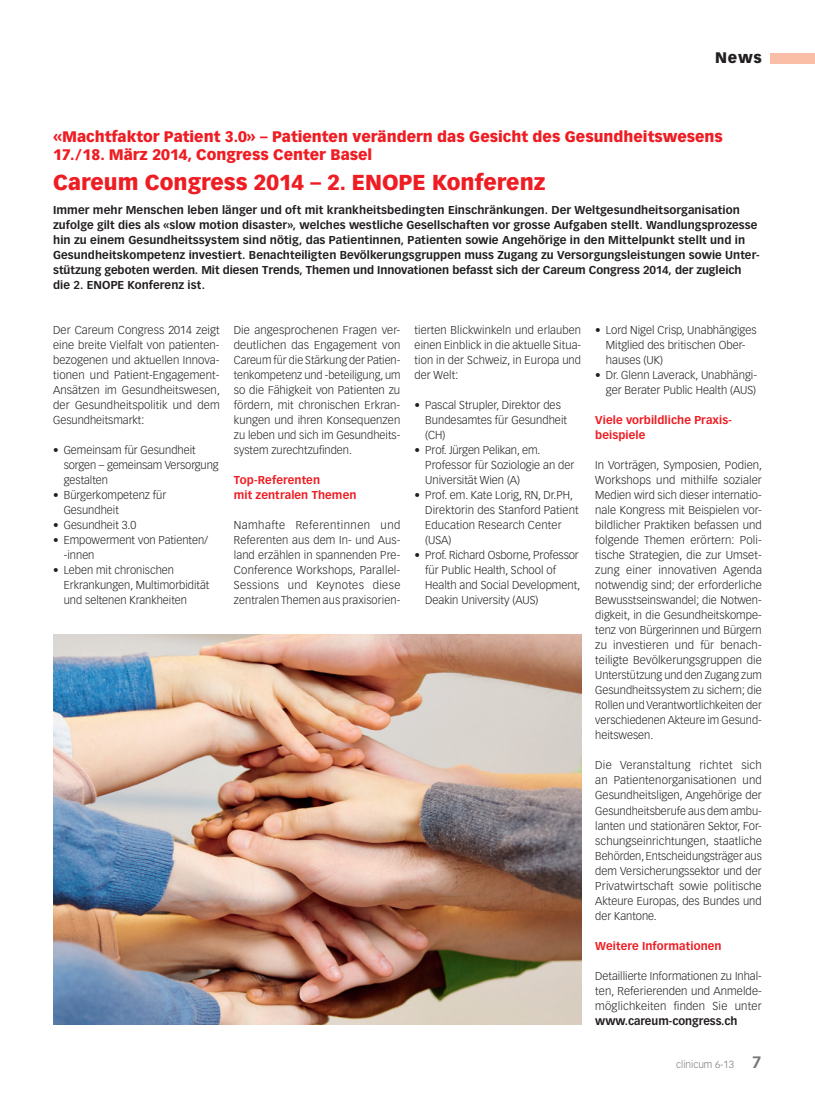
<style>
.page{position:relative;width:815px;height:1099px;background:#fff}
.page>*{position:absolute;margin:0;border:0;box-sizing:border-box;transform-origin:0 0}
.t1{font:900 21.25px "Vectora LT Std";color:#ee1d23}
.t2{font:900 15px/18px "Vectora LT Std";color:#ee1d23}
.t3{font:900 15px "Vectora LT Std";color:#231f20}
.t4{font:300 11.25px/15px "Vectora LT Std";color:#231f20}
.t5{font:700 11.25px/15px "Vectora LT Std";letter-spacing:.005em;color:#231f20}
.t6{font:700 11.25px/15px "Vectora LT Std";letter-spacing:.005em;color:#ee1d23}
.t7{font:300 10px "Vectora LH";color:#76787b}
.s1{font-weight:700;font-size:16.25px}
</style>
<div class="page">
<div style="left:770px;top:53px;width:45px;height:10px;background:#fabda6"></div>
<img style="left:53px;top:634px;width:528px;height:390px">
<h2 class="t3" style="left:715px;top:49px;width:48px">News</h2>
<h2 class="t2" style="left:53px;top:128px;width:671px">«Machtfaktor Patient 3.0» – Patienten verändern das Gesicht des Gesundheitswesens<br>17./18. März 2014, Congress Center Basel</h2>
<h1 class="t1" style="left:53px;top:169px;width:494px">Careum Congress 2014 – 2. ENOPE Konferenz</h1>
<p class="t5" style="left:53px;top:202px;width:708px">Immer mehr Menschen leben länger und oft mit krankheitsbedingten Einschränkungen. Der Weltgesundheitsorganisation zufolge gilt dies als «slow motion disaster», welches westliche Gesellschaften vor grosse Aufgaben stellt. Wandlungsprozesse hin zu einem Gesundheitssystem sind nötig, das Patientinnen, Patienten sowie Angehörige in den Mittelpunkt stellt und in Gesundheitskompetenz investiert. Benachteiligten Bevölkerungsgruppen muss Zugang zu Versorgungsleistungen sowie Unter&shy;stützung geboten werden. Mit diesen Trends, Themen und Innovationen befasst sich der Careum Congress 2014, der zugleich die 2. ENOPE Konferenz ist.</p>
<p class="t4" style="left:53px;top:323px;width:168px;text-align:justify">Der Careum Congress 2014 zeigt eine breite Vielfalt von patienten&shy;bezogenen und aktuellen Innova&shy;tionen und Patient-Engagement-Ansätzen im Gesundheitswesen, der Gesundheitspolitik und dem Gesundheitsmarkt:</p>
<p class="t4" style="left:64px;top:443px;width:156px;text-indent:-11px">• Gemeinsam für Gesundheit sorgen – gemeinsam Versorgung gestalten</p>
<p class="t4" style="left:64px;top:488px;width:104px;text-indent:-11px">• Bürgerkompetenz für<br>Gesundheit</p>
<p class="t4" style="left:53px;top:518px;width:85px">• Gesundheit 3.0</p>
<p class="t4" style="left:64px;top:533px;width:146px;text-indent:-11px">• Empowerment von Patienten/ -innen</p>
<p class="t4" style="left:64px;top:563px;width:147px;text-indent:-11px">• Leben mit chronischen<br>Erkrankungen, Multimorbidität und seltenen Krankheiten</p>
<p class="t4" style="left:606px;top:323px;width:152px;text-indent:-11px">• Lord Nigel Crisp, Unabhängiges<br>Mitglied des britischen Ober&shy;hauses (UK)</p>
<p class="t4" style="left:595px;top:368px;width:163px;text-align:right">• Dr. Glenn Laverack, Unabhängi&shy;ger Berater Public Health (AUS)</p>
<p class="t6" style="left:595px;top:413px;width:137px">Viele vorbildliche Praxis&shy;beispiele</p>
<p class="t4" style="left:595px;top:458px;width:168px;text-align:justify">In Vorträgen, Symposien, Podien, Workshops und mithilfe sozialer Medien wird sich dieser internatio&shy;nale Kongress mit Beispielen vor&shy;bildlicher Praktiken befassen und folgende Themen erörtern: Poli&shy;tische Strategien, die zur Umset&shy;zung einer innovativen Agenda notwendig sind; der erforderliche Bewusstseinswandel; die Notwen&shy;digkeit, in die Gesundheitskompe&shy;tenz von Bürgerinnen und Bürgern zu investieren und für benach&shy;teiligte Bevölkerungsgruppen die Unterstützung und den Zugang zum Gesundheitssystem zu sichern; die Rollen und Verantwortlichkeiten der verschiedenen Akteure im Gesund&shy;heitswesen.</p>
<p class="t4" style="left:595px;top:758px;width:168px;text-align:justify">Die Veranstaltung richtet sich an Patientenorganisationen und Gesundheitsligen, Angehörige der Gesundheitsberufe aus dem ambu&shy;lanten und stationären Sektor, For&shy;schungseinrichtungen, staatliche Behörden, Entscheidungsträger aus dem Versicherungssektor und der Privatwirtschaft sowie politische Akteure Europas, des Bundes und der Kantone.</p>
<p class="t6" style="left:595px;top:938px;width:128px">Weitere Informationen</p>
<p class="t4" style="left:595px;top:968px;width:168px;text-align:justify">Detaillierte Informationen zu Inhal&shy;ten, Referierenden und Anmelde&shy;möglichkeiten finden Sie unter</p>
<p class="t5" style="left:595px;top:1013px;width:144px">www.careum-congress.ch</p>
<p class="t4" style="left:234px;top:323px;width:168px;text-align:justify">Die angesprochenen Fragen ver&shy;deutlichen das Engagement von Careum für die Stärkung der Patien&shy;tenkompetenz und -beteiligung, um so die Fähigkeit von Patienten zu fördern, mit chronischen Erkran&shy;kungen und ihren Konsequenzen zu leben und sich im Gesundheits&shy;system zurechtzufinden.</p>
<p class="t6" style="left:234px;top:473px;width:124px">Top-Referenten<br>mit zentralen Themen</p>
<p class="t4" style="left:234px;top:518px;width:168px;text-align:justify">Namhafte Referentinnen und Referenten aus dem In- und Aus&shy;land erzählen in spannenden Pre-Conference Workshops, Parallel-Sessions und Keynotes diese zentralen Themen aus praxisorien-</p>
<p class="t4" style="left:415px;top:323px;width:168px;text-align:justify">tierten Blickwinkeln und erlauben einen Einblick in die aktuelle Situa&shy;tion in der Schweiz, in Europa und der Welt:</p>
<p class="t4" style="left:425px;top:398px;width:143px;text-indent:-11px">• Pascal Strupler, Direktor des<br>Bundesamtes für Gesundheit (CH)</p>
<p class="t4" style="left:425px;top:443px;width:151px;text-indent:-11px">• Prof. Jürgen Pelikan, em.<br>Professor für Soziologie an der<br>Universität Wien (A)</p>
<p class="t4" style="left:425px;top:488px;width:155px;text-indent:-11px">• Prof. em. Kate Lorig, RN, Dr.PH,<br>Direktorin des Stanford Patient<br>Education Research Center (USA)</p>
<p class="t4" style="left:425px;top:548px;width:157px;text-indent:-11px">• Prof. Richard Osborne, Professor für Public Health, School of<br>Health and Social Development,<br>Deakin University (AUS)</p>
<p class="t7" style="left:676px;top:1058px;width:87px">clinicum 6-13 <span class="s1">7</span></p>
</div>
